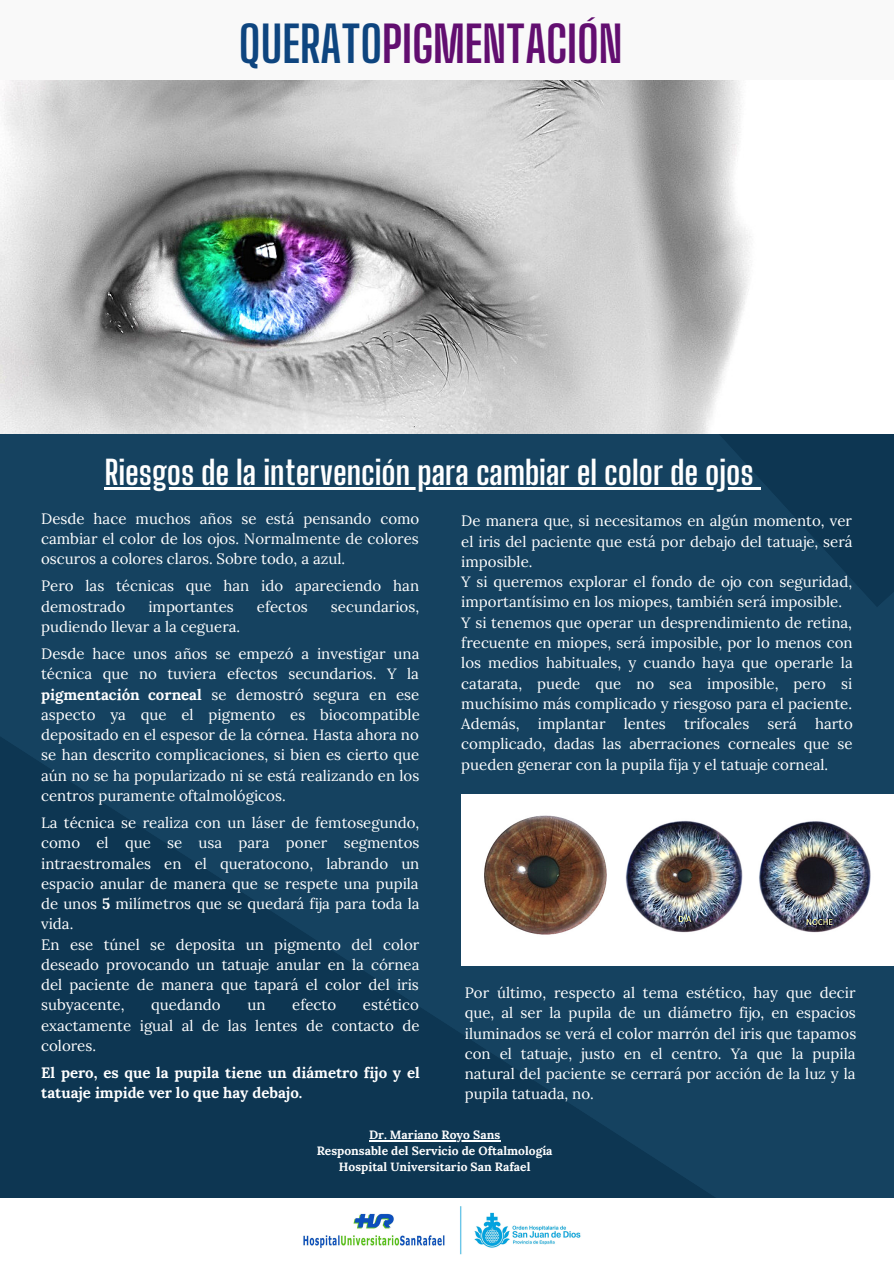
<style>
.page{position:relative;width:894px;height:1264px;background:#fff}
.page>*{position:absolute;margin:0;border:0;box-sizing:border-box;transform-origin:0 0}
.t1{font:700 49.5px "Big Shoulders Display";color:#620e70}
.t2{font:700 33px "Big Shoulders Display";color:#fff}
.t3{font:15px/20.2px "Lora";color:#fff;text-align:justify}
.t4{font:700 15px/20.2px "Lora";color:#fff}
.t5{font:700 12px/16px "Lora";color:#fff;text-align:center}
.s1{color:#0e457f}
.s2{font-weight:700}
</style>
<div class="page">
<div style="left:0;top:0;width:893px;height:1263px;background:#154260"></div>
<svg style="left:144px;top:433px;width:749px;height:174px"></svg>
<svg style="left:0;top:737px;width:893px;height:461px"></svg>
<div style="left:0;top:1198px;width:893px;height:65px;background:#fff"></div>
<div style="left:0;top:0;width:893px;height:103px;background:#f9f9f9"></div>
<img style="left:0;top:81px;width:893px;height:352px">
<img style="left:303px;top:1206px;width:278px;height:47px">
<img style="left:461px;top:794px;width:432px;height:171px">
<hr style="left:105px;top:487px;width:648px;height:2px;background:#fff">
<svg style="left:753px;top:487px;width:7px;height:2px"></svg>
<hr style="left:369px;top:1140px;width:131px;height:1px;background:#fff">
<h1 class="t1" style="left:239px;top:14px;width:385px"><span class="s1">QUERATO</span>PIGMENTACIÓN</h1>
<h2 class="t2" style="left:105px;top:452px;width:650px">Riesgos de la intervención para cambiar el color de ojos</h2>
<p class="t3" style="left:41px;top:508px;width:379px">Desde hace muchos años se está pensando como cambiar el color de los ojos. Normalmente de colores oscuros a colores claros. Sobre todo, a azul.</p>
<p class="t3" style="left:41px;top:575px;width:379px">Pero las técnicas que han ido apareciendo han demostrado</p>
<p class="t3" style="left:461px;top:511px;width:393px;text-align:left">De manera que, si necesitamos en algún momento, ver el iris del paciente que está por debajo del tatuaje, será imposible.<br>Y si queremos explorar el fondo de ojo con seguridad, importantísimo en los miopes, también será imposible.<br>Y si tenemos que operar un desprendimiento de retina, frecuente en miopes, será imposible, por lo menos con los medios habituales, y cuando haya que operarle la catarata, puede que no sea imposible, pero si muchísimo más complicado y riesgoso para el paciente.<br>Además, implantar lentes trifocales será harto complicado, dadas las aberraciones corneales que se pueden generar con la pupila fija y el tatuaje corneal.</p>
<p class="t3" style="left:148px;top:596px;width:87px">importantes</p>
<p class="t3" style="left:257px;top:596px;width:52px">efectos</p>
<p class="t3" style="left:331px;top:596px;width:90px">secundarios,</p>
<p class="t3" style="left:41px;top:613px;width:379px;line-height:27px">pudiendo llevar a la ceguera.<br>Desde hace unos años se empezó a investigar una</p>
<p class="t3" style="left:41px;top:663px;width:380px">técnica que no tuviera efectos secundarios. Y la <span class="s2">pigmentación corneal</span> se demostró segura en ese aspecto ya que el pigmento es biocompatible depositado en el espesor de la córnea. Hasta ahora no se han descrito complicaciones, si bien es cierto que aún no se ha popularizado ni se está realizando en los centros puramente oftalmológicos.</p>
<p class="t3" style="left:41px;top:812px;width:380px;text-align:left">La técnica se realiza con un láser de femtosegundo, como el que se usa para poner segmentos intraestromales en el queratocono, labrando un espacio anular de manera que se respete una pupila de unos <span class="s2">5</span> milímetros que se quedará fija para toda la vida.<br>En ese túnel se deposita un pigmento del color deseado provocando un tatuaje anular en la córnea del paciente de manera que tapará el color del iris subyacente,</p>
<p class="t3" style="left:464px;top:982px;width:393px">Por último, respecto al tema estético, hay que decir que, al ser la pupila de un diámetro fijo, en espacios iluminados se verá el color marrón del iris que tapamos con el tatuaje, justo en el centro. Ya que la pupila natural del paciente se cerrará por acción de la luz y la pupila tatuada, no.</p>
<p class="t5" style="left:316px;top:1126px;width:237px">Dr. Mariano Royo Sans<br>Responsable del Servicio de Oftalmología<br>Hospital Universitario San Rafael</p>
<p class="t3" style="left:41px;top:994px;width:380px;text-indent:322px">estético exactamente igual al de las lentes de contacto de colores.</p>
<p class="t4" style="left:41px;top:1062px;width:380px">El pero, es que la pupila tiene un diámetro fijo y el tatuaje impide ver lo que hay debajo.</p>
<p class="t3" style="left:151px;top:994px;width:71px">quedando</p>
<p class="t3" style="left:247px;top:994px;width:20px">un</p>
<p class="t3" style="left:292px;top:994px;width:45px">efecto</p>
</div>
